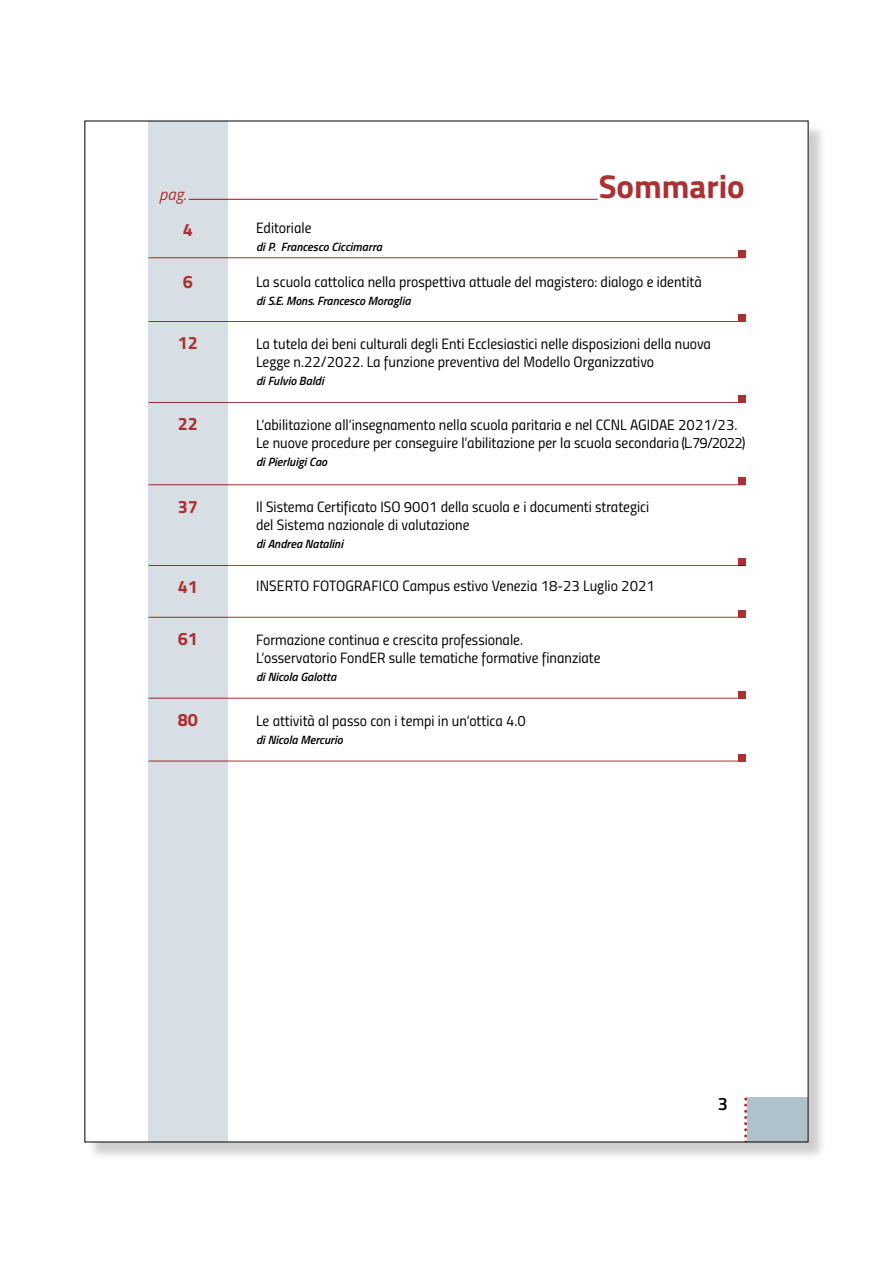
<style>
.page{position:relative;width:893px;height:1263px;background:#fff}
.page>*{position:absolute;margin:0;border:0;box-sizing:border-box;transform-origin:0 0}
.t1{font:700 33px "Titillium";color:#ab3031}
.t2{font:700 18px "Titillium";color:#ab3031}
.t3{font:600 18px "Titillium";color:#000}
.t4{font:italic 16.5px "Titillium";color:#ab3031}
.t5{font:15px/18px "Titillium Regular Upright";color:#000}
.t6{font:italic 600 12px "Titillium";color:#000}
</style>
<div class="page">
<div style="left:87px;top:123px;width:740px;height:1038px;background:#000;opacity:.2"></div>
<div style="left:85px;top:121px;width:723px;height:1021px;background:#fff"></div>
<svg style="left:744px;top:1097px;width:3px;height:41px"></svg>
<div style="left:747px;top:1097px;width:61px;height:45px;background:#afc1ca"></div>
<div style="left:148px;top:121px;width:79px;height:1021px;background:#d8dfe4"></div>
<hr style="left:149px;top:257px;width:597px;height:1px;background:#ab3031">
<div style="left:739px;top:251px;width:7px;height:7px;background:#ab3031"></div>
<hr style="left:149px;top:321px;width:597px;height:1px;background:#ab3031">
<div style="left:739px;top:315px;width:7px;height:7px;background:#ab3031"></div>
<hr style="left:149px;top:484px;width:597px;height:1px;background:#ab3031">
<hr style="left:149px;top:617px;width:597px;height:1px;background:#ab3031">
<hr style="left:149px;top:698px;width:597px;height:1px;background:#ab3031">
<hr style="left:149px;top:761px;width:597px;height:1px;background:#ab3031">
<div style="left:739px;top:478px;width:7px;height:7px;background:#ab3031"></div>
<div style="left:739px;top:610px;width:7px;height:7px;background:#ab3031"></div>
<div style="left:739px;top:691px;width:7px;height:7px;background:#ab3031"></div>
<div style="left:739px;top:754px;width:7px;height:7px;background:#ab3031"></div>
<hr style="left:149px;top:402px;width:597px;height:1px;background:#ab3031">
<div style="left:739px;top:396px;width:7px;height:7px;background:#ab3031"></div>
<div style="left:739px;top:558px;width:7px;height:7px;background:#ab3031"></div>
<hr style="left:149px;top:565px;width:597px;height:1px;background:#ab3031">
<hr style="left:189px;top:199px;width:408px;height:1px;background:#ab3031">
<p class="t4" style="left:159px;top:182px;width:28px">pag.</p>
<p class="t2" style="left:183px;top:216px;width:12px">4</p>
<p class="t2" style="left:183px;top:268px;width:12px">6</p>
<p class="t2" style="left:178px;top:329px;width:22px">12</p>
<p class="t2" style="left:178px;top:410px;width:22px">22</p>
<p class="t2" style="left:178px;top:492px;width:22px">37</p>
<p class="t2" style="left:178px;top:573px;width:22px">41</p>
<p class="t2" style="left:178px;top:625px;width:22px">61</p>
<p class="t2" style="left:178px;top:706px;width:22px">80</p>
<h1 class="t1" style="left:599px;top:161px;width:148px">Sommario</h1>
<p class="t5" style="left:256px;top:218px;width:57px">Editoriale</p>
<p class="t6" style="left:256px;top:238px;width:127px">di P. Francesco Ciccimarra</p>
<p class="t5" style="left:256px;top:272px;width:447px">La scuola cattolica nella prospettiva attuale del magistero: dialogo e identità</p>
<p class="t6" style="left:256px;top:291px;width:156px">di S.E. Mons. Francesco Moraglia</p>
<p class="t5" style="left:256px;top:334px;width:456px">La tutela dei beni culturali degli Enti Ecclesiastici nelle disposizioni della nuova<br>Legge n.22/2022. La funzione preventiva del Modello Organizzativo</p>
<p class="t6" style="left:256px;top:372px;width:69px">di Fulvio Baldi</p>
<p class="t5" style="left:256px;top:415px;width:491px">L’abilitazione all’insegnamento nella scuola paritaria e nel CCNL AGIDAE 2021/23.<br>Le nuove procedure per conseguire l’abilitazione per la scuola secondaria (L.79/2022)</p>
<p class="t6" style="left:256px;top:453px;width:73px">di Pierluigi Cao</p>
<p class="t5" style="left:256px;top:497px;width:395px">Il Sistema Certificato ISO 9001 della scuola e i documenti strategici del Sistema nazionale di valutazione</p>
<p class="t6" style="left:256px;top:535px;width:88px">di Andrea Natalini</p>
<p class="t5" style="left:256px;top:576px;width:400px">INSERTO FOTOGRAFICO Campus estivo Venezia 18-23 Luglio 2021</p>
<p class="t5" style="left:256px;top:630px;width:346px">Formazione continua e crescita professionale.<br>L’osservatorio FondER sulle tematiche formative finanziate</p>
<p class="t6" style="left:256px;top:667px;width:82px">di Nicola Galotta</p>
<p class="t5" style="left:256px;top:711px;width:271px">Le attività al passo con i tempi in un’ottica 4.0</p>
<p class="t6" style="left:256px;top:730px;width:88px">di Nicola Mercurio</p>
<p class="t3" style="left:718px;top:1090px;width:12px">3</p>
</div>
